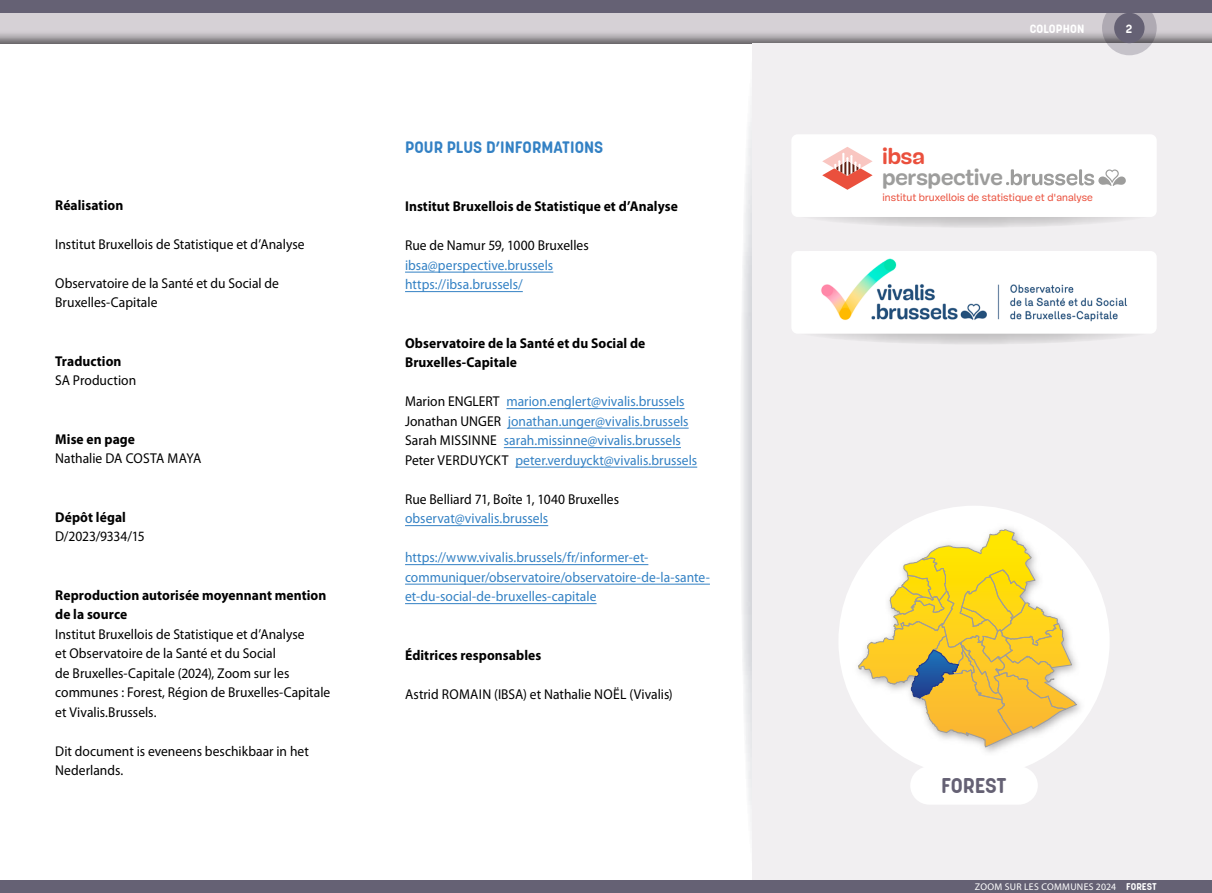
<style>
.page{position:relative;width:1212px;height:893px;background:#fff}
.page>*{position:absolute;margin:0;border:0;box-sizing:border-box;transform-origin:0 0}
.t1{font:700 22.35px "Mija";color:#9d9d9c}
.t2{font:700 22.35px "Mija";color:#ea503d}
.t3{font:700 21.3px "Korolev Rounded";letter-spacing:-.015em;color:#656174}
.t4{font:700 16.5px "Korolev Rounded";color:#3381c4}
.t5{font:14.25px/19.5px "Myriad Pro";color:#000;scale:.95 1}
.t6{font:14.25px/19.5px "Myriad Pro";letter-spacing:.005em;color:#3381c4;scale:.95 1}
.t7{font:700 14.25px/19.5px "Myriad Pro";letter-spacing:.005em;color:#000;scale:.95 1}
.t8{font:14.25px "Myriad Pro";letter-spacing:-.02em;color:#000;scale:.95 1}
.t9{font:700 12px "Korolev Rounded";letter-spacing:.01em;color:#fff}
.t10{font:10.5px "Mija";color:#ea503d}
.t11{font:9.75px "Myriad Pro";letter-spacing:.03em;color:#fff}
.s1{color:#000}
.s2{font-family:"Korolev Rounded";font-weight:700}
</style>
<div class="page">
<div style="left:0;top:0;width:1212px;height:44px;background:#000;opacity:.6"></div>
<div style="left:0;top:880px;width:1212px;height:13px;background:#656174"></div>
<svg style="left:740px;top:46px;width:30px;height:834px;fill:#ebecee"></svg>
<div style="left:753px;top:43px;width:459px;height:837px;background:#f1eff1"></div>
<hr style="left:405px;top:272px;width:148px;height:1px;background:#3381c4">
<hr style="left:405px;top:291px;width:118px;height:1px;background:#3381c4">
<hr style="left:506px;top:408px;width:178px;height:1px;background:#3381c4">
<hr style="left:508px;top:428px;width:181px;height:1px;background:#3381c4">
<hr style="left:504px;top:447px;width:177px;height:1px;background:#3381c4">
<hr style="left:515px;top:467px;width:182px;height:1px;background:#3381c4">
<hr style="left:405px;top:525px;width:143px;height:1px;background:#3381c4">
<hr style="left:405px;top:564px;width:243px;height:1px;background:#3381c4">
<hr style="left:405px;top:584px;width:305px;height:1px;background:#3381c4">
<hr style="left:405px;top:603px;width:191px;height:1px;background:#3381c4">
<svg style="left:791px;top:197px;width:366px;height:31px"></svg>
<div style="left:791px;top:134px;width:366px;height:83px;background:#fff;border-radius:6px"></div>
<svg style="left:822px;top:147px;width:50px;height:43px"></svg>
<svg style="left:1006px;top:169px;width:120px;height:17px"></svg>
<svg style="left:791px;top:314px;width:366px;height:31px"></svg>
<div style="left:791px;top:251px;width:366px;height:83px;background:#fff;border-radius:6px"></div>
<img style="left:821px;top:258px;width:307px;height:64px">
<div style="left:838px;top:506px;width:271px;height:271px;background:#fff;border-radius:50%"></div>
<svg style="left:857px;top:529px;width:223px;height:218px"></svg>
<div style="left:910px;top:766px;width:128px;height:39px;background:#fff;border-radius:19px"></div>
<svg style="left:1102px;top:1px;width:55px;height:54px"></svg>
<div style="left:1114px;top:13px;width:30px;height:30px;background:#656174;border-radius:50%"></div>
<div style="left:0;top:0;width:1212px;height:13px;background:#656174"></div>
<p class="t7" style="left:55px;top:194px;width:73px">Réalisation</p>
<p class="t5" style="left:55px;top:234px;width:264px">Institut Bruxellois de Statistique et d’Analyse</p>
<p class="t5" style="left:55px;top:273px;width:237px">Observatoire de la Santé et du Social de<br>Bruxelles-Capitale</p>
<p class="t7" style="left:55px;top:350px;width:71px">Traduction</p>
<p class="t5" style="left:55px;top:370px;width:87px">SA Production</p>
<p class="t7" style="left:55px;top:428px;width:85px">Mise en page</p>
<p class="t5" style="left:55px;top:448px;width:155px">Nathalie DA COSTA MAYA</p>
<p class="t7" style="left:55px;top:506px;width:76px">Dépôt légal</p>
<p class="t8" style="left:55px;top:527px;width:96px">D/2023/9334/15</p>
<p class="t7" style="left:55px;top:584px;width:287px">Reproduction autorisée moyennant mention de la source</p>
<p class="t5" style="left:55px;top:624px;width:291px">Institut Bruxellois de Statistique et d’Analyse<br>et Observatoire de la Santé et du Social<br>de Bruxelles-Capitale (2024), Zoom sur les communes : Forest, Région de Bruxelles-Capitale et Vivalis.Brussels.</p>
<p class="t5" style="left:55px;top:741px;width:268px">Dit document is eveneens beschikbaar in het<br>Nederlands.</p>
<p class="t4" style="left:405px;top:137px;width:200px">POUR PLUS D’INFORMATIONS</p>
<p class="t7" style="left:405px;top:196px;width:289px">Institut Bruxellois de Statistique et d’Analyse</p>
<p class="t5" style="left:405px;top:236px;width:195px">Rue de Namur 59, 1000 Bruxelles</p>
<p class="t6" style="left:405px;top:255px;width:158px">ibsa@perspective.brussels https://ibsa.brussels/</p>
<p class="t7" style="left:405px;top:333px;width:254px">Observatoire de la Santé et du Social de<br>Bruxelles-Capitale</p>
<p class="t6" style="left:405px;top:392px;width:309px"><span class="s1">Marion ENGLERT</span> marion.englert@vivalis.brussels <span class="s1">Jonathan UNGER</span> jonathan.unger@vivalis.brussels <span class="s1">Sarah MISSINNE</span> sarah.missinne@vivalis.brussels <span class="s1">Peter VERDUYCKT</span> peter.verduyckt@vivalis.brussels</p>
<p class="t5" style="left:405px;top:489px;width:227px">Rue Belliard 71, Boîte 1, 1040 Bruxelles</p>
<p class="t6" style="left:405px;top:509px;width:152px">observat@vivalis.brussels</p>
<p class="t6" style="left:405px;top:548px;width:322px">https://www.vivalis.brussels/fr/informer-et&shy;communiquer/observatoire/observatoire-de-la-sante&shy;et-du-social-de-bruxelles-capitale</p>
<p class="t7" style="left:405px;top:645px;width:145px">Éditrices responsables</p>
<p class="t5" style="left:405px;top:684px;width:283px">Astrid ROMAIN (IBSA) et Nathalie NOËL (Vivalis)</p>
<p class="t9" style="left:1030px;top:21px;width:56px">COLOPHON</p>
<p class="t9" style="left:1126px;top:21px;width:8px">2</p>
<h1 class="t2" style="left:882px;top:144px;width:44px">ibsa</h1>
<h1 class="t1" style="left:882px;top:166px;width:122px">perspective</h1>
<p class="t10" style="left:882px;top:192px;width:212px">institut bruxellois de statistique et d'analyse</p>
<h2 class="t3" style="left:941px;top:772px;width:67px">FOREST</h2>
<p class="t11" style="left:975px;top:881px;width:183px">ZOOM SUR LES COMMUNES 2024 <span class="s2">FOREST</span></p>
</div>
